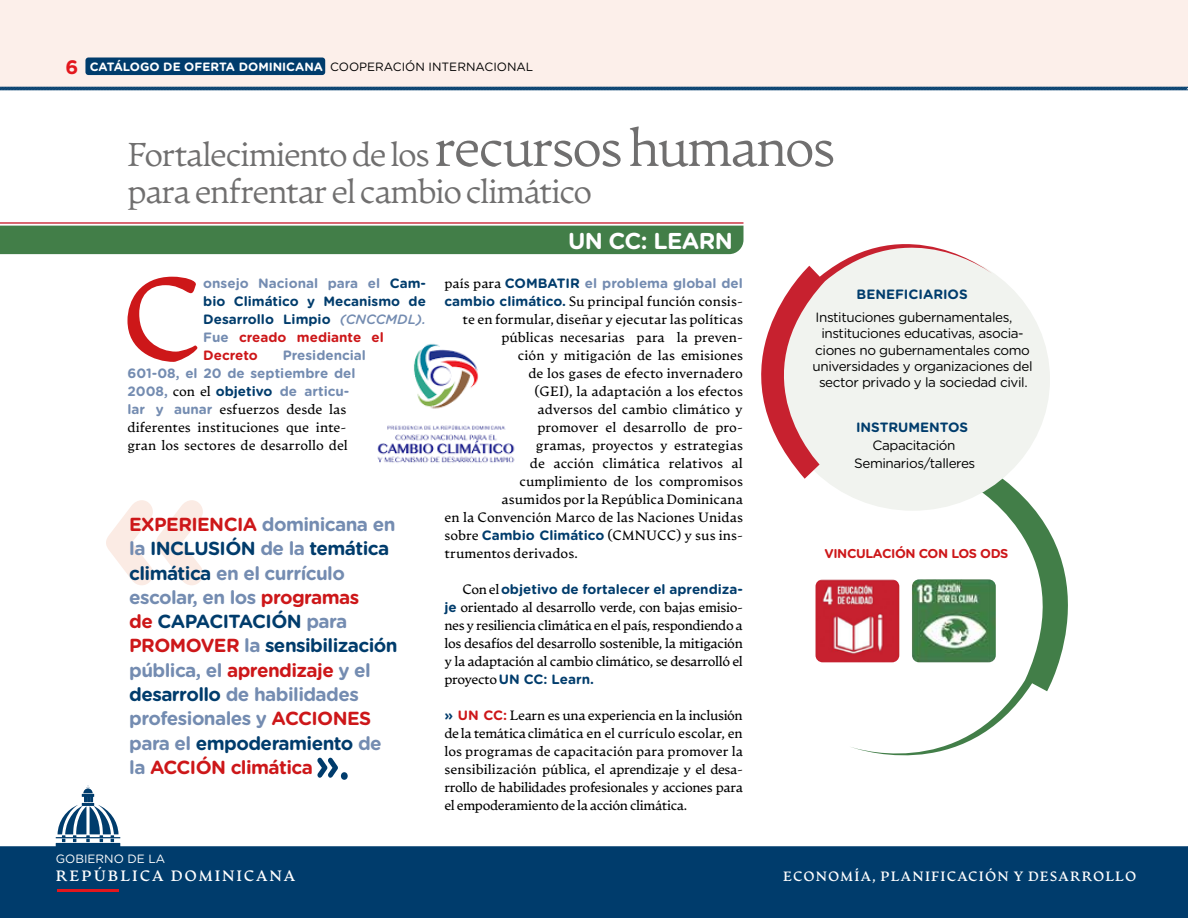
<style>
.page{position:relative;width:1188px;height:918px;background:#fff}
.page>*{position:absolute;margin:0;border:0;box-sizing:border-box;transform-origin:0 0}
.t1{font:116.4px "Artifex CF";color:#cd1719}
.t2{font:200 33px/37.5px "Artifex CF";letter-spacing:-.04em;color:#706f6f}
.t3{font:700 22.95px "Gotham Rounded";letter-spacing:-.025em;color:#fff}
.t4{font:700 18.9px/24.3px "Gotham Rounded";letter-spacing:-.03em;color:#748cb1}
.t5{font:700 15px "Artifex CF";letter-spacing:.11em;color:#fff}
.t6{font:13.5px/18px "Artifex CF";letter-spacing:-.005em;color:#000;text-align:justify}
.t7{font:700 13.5px/18px "Gotham Rounded";color:#003c6c}
.t8{font:13.5px/18px "Gotham Rounded";letter-spacing:-.03em;color:#000;text-align:center}
.t9{font:700 13.5px/18px "Gotham Rounded";color:#748cb1}
.t10{font:700 13.5px "Artifex CF";letter-spacing:.075em;color:#fff}
.t11{font:700 12.9px "Gotham Rounded";letter-spacing:-.03em;color:#cd1719}
.t12{font:700 12px "Gotham Rounded";color:#fff}
.t13{font:12px "Gotham Rounded";color:#fff}
.s1{font-size:19.5px;color:#e3171d}
.s2{font-weight:400;color:#000}
.s3{font-size:52.5px}
.s4{color:#748cb1}
.s5{font-weight:500;font-style:italic;color:#748cb1}
.s6{color:#cd1719}
.s7{font-family:"Artifex CF";font-weight:400;color:#000}
.s8{color:#003c6c}
.s9{font-family:"Gotham Rounded";font-weight:700;color:#748cb1}
.s10{font-family:"Gotham Rounded";font-weight:700;color:#003c6c}
.s11{font-family:"Gotham Rounded";font-weight:700;color:#cd1719}
</style>
<div class="page">
<div style="left:0;top:0;width:1188px;height:87px;background:#fcefea"></div>
<svg style="left:0;top:86px;width:1188px;height:5px"></svg>
<div style="left:0;top:843px;width:1187px;height:75px;background:#003c6c"></div>
<svg style="left:56px;top:785px;width:64px;height:57px"></svg>
<svg style="left:1187px;top:846px;width:1px;height:72px"></svg>
<hr style="left:57px;top:889px;width:62px;height:3px;background:#e3171d">
<div style="left:85px;top:58px;width:240px;height:17px;background:#003c6c;border-radius:3px"></div>
<img style="left:815px;top:579px;width:34px;height:83px">
<svg style="left:849px;top:479px;width:219px;height:277px"></svg>
<div style="left:775px;top:248px;width:275px;height:263px;background:#f1f3ef;border-radius:50%"></div>
<svg style="left:704px;top:222px;width:287px;height:257px"></svg>
<div style="left:0;top:226px;width:744px;height:28px;background:#427e48"></div>
<hr style="left:0;top:222px;width:743px;height:2px;background:#c7212f">
<img style="left:377px;top:344px;width:138px;height:119px">
<svg style="left:106px;top:500px;width:97px;height:85px"></svg>
<svg style="left:317px;top:758px;width:31px;height:22px"></svg>
<p class="t12" style="left:65px;top:58px;width:469px"><span class="s1">6</span> CATÁLOGO DE OFERTA DOMINICANA <span class="s2">COOPERACIÓN INTERNACIONAL</span></p>
<h2 class="t2" style="left:128px;top:137px;width:709px">Fortalecimiento de los <span class="s3">recursos humanos </span>para enfrentar el cambio climático</h2>
<h1 class="t1" style="left:121px;top:249px;width:84px">C</h1>
<p class="t7" style="left:203px;top:274px;width:224px"><span class="s4">onsejo Nacional para el</span> Cam&shy;bio Climático y Mecanismo de<br>Desarrollo Limpio <span class="s5">(CNCCMDL).<br></span><span class="s4">Fue</span> <span class="s6">creado mediante el<br>Decreto</span></p>
<p class="t9" style="left:127px;top:346px;width:240px;text-indent:155px">Presidencial<br>601-08, el 20 de septiembre del<br>2008, <span class="s7">con el</span> <span class="s8">objetivo</span> de articu-</p>
<p class="t6" style="left:127px;top:401px;width:222px"><span class="s9">lar y aunar</span> esfuerzos desde las diferentes instituciones que inte&shy;gran los sectores de desarrollo del</p>
<p class="t4" style="left:129px;top:511px;width:270px"><span class="s6">EXPERIENCIA</span> dominicana en la <span class="s8">INCLUSIÓN</span> de la <span class="s8">temática climática</span> en el currículo escolar, en los <span class="s6">programas<br>de</span> <span class="s8">CAPACITACIÓN</span> para<br><span class="s6">PROMOVER</span> la <span class="s8">sensibilización </span>pública, el <span class="s6">aprendizaje</span> y el <span class="s8">desarrollo</span> de habilidades profesionales y <span class="s6">ACCIONES </span>para el <span class="s8">empoderamiento</span> de la <span class="s6">ACCIÓN climática</span></p>
<h3 class="t3" style="left:568px;top:224px;width:167px">UN CC: LEARN</h3>
<p class="t9" style="left:444px;top:274px;width:300px"><span class="s7">país para</span> <span class="s8">COMBATIR</span> el problema global del</p>
<p class="t6" style="left:444px;top:293px;width:300px"><span class="s10">cambio climático.</span> Su principal función consis-</p>
<p class="t6" style="left:462px;top:311px;width:282px">te en formular, diseñar y ejecutar las políticas</p>
<p class="t6" style="left:501px;top:329px;width:243px">públicas necesarias para la preven-</p>
<p class="t6" style="left:518px;top:347px;width:227px">ción y mitigación de las emisiones</p>
<p class="t6" style="left:528px;top:365px;width:216px">de los gases de efecto invernadero</p>
<p class="t6" style="left:534px;top:383px;width:210px">(GEI), la adaptación a los efectos</p>
<p class="t6" style="left:537px;top:401px;width:207px">adversos del cambio climático y</p>
<p class="t6" style="left:537px;top:419px;width:207px">promover el desarrollo de pro-</p>
<p class="t6" style="left:536px;top:437px;width:208px">gramas, proyectos y estrategias</p>
<p class="t6" style="left:530px;top:455px;width:215px">de acción climática relativos al</p>
<p class="t6" style="left:519px;top:473px;width:225px">cumplimiento de los compromisos</p>
<p class="t6" style="left:501px;top:491px;width:243px">asumidos por la República Dominicana</p>
<p class="t6" style="left:444px;top:509px;width:300px">en la Convención Marco de las Naciones Unidas</p>
<p class="t6" style="left:444px;top:527px;width:300px">sobre <span class="s10">Cambio Climático</span> (CMNUCC) y sus ins-</p>
<p class="t6" style="left:444px;top:545px;width:135px">trumentos derivados.</p>
<p class="t7" style="left:462px;top:580px;width:282px"><span class="s7">Con el</span> objetivo de fortalecer el aprendiza-</p>
<p class="t6" style="left:444px;top:599px;width:300px"><span class="s10">je</span> orientado al desarrollo verde, con bajas emisio&shy;nes y resiliencia climática en el país, respondiendo a los desafíos del desarrollo sostenible, la mitigación y la adaptación al cambio climático, se desarrolló el</p>
<p class="t7" style="left:444px;top:670px;width:151px"><span class="s7">proyecto</span> UN CC: Learn.</p>
<p class="t6" style="left:444px;top:707px;width:300px"><span class="s10">»</span> <span class="s11">UN CC:</span> Learn es una experiencia en la inclusión de la temática climática en el currículo escolar, en los programas de capacitación para promover la sensibilización pública, el aprendizaje y el desa&shy;rrollo de habilidades profesionales y acciones para el empoderamiento de la acción climática.</p>
<p class="t7" style="left:857px;top:285px;width:113px">BENEFICIARIOS</p>
<p class="t8" style="left:816px;top:308px;width:198px">Instituciones gubernamentales,</p>
<p class="t8" style="left:821px;top:324px;width:204px">instituciones educativas, asocia-</p>
<p class="t8" style="left:815px;top:340px;width:216px">ciones no gubernamentales como</p>
<p class="t8" style="left:813px;top:356px;width:222px">universidades y organizaciones del</p>
<p class="t8" style="left:819px;top:373px;width:210px">sector privado y la sociedad civil.</p>
<p class="t7" style="left:856px;top:418px;width:114px">INSTRUMENTOS</p>
<p class="t8" style="left:854px;top:436px;width:123px">Capacitación<br>Seminarios/talleres</p>
<p class="t11" style="left:824px;top:544px;width:185px">VINCULACIÓN CON LOS ODS</p>
<p class="t13" style="left:56px;top:851px;width:111px">GOBIERNO DE LA</p>
<p class="t5" style="left:56px;top:867px;width:241px">REPÚBLICA DOMINICANA</p>
<p class="t10" style="left:783px;top:869px;width:355px">ECONOMÍA, PLANIFICACIÓN Y DESARROLLO</p>
</div>
